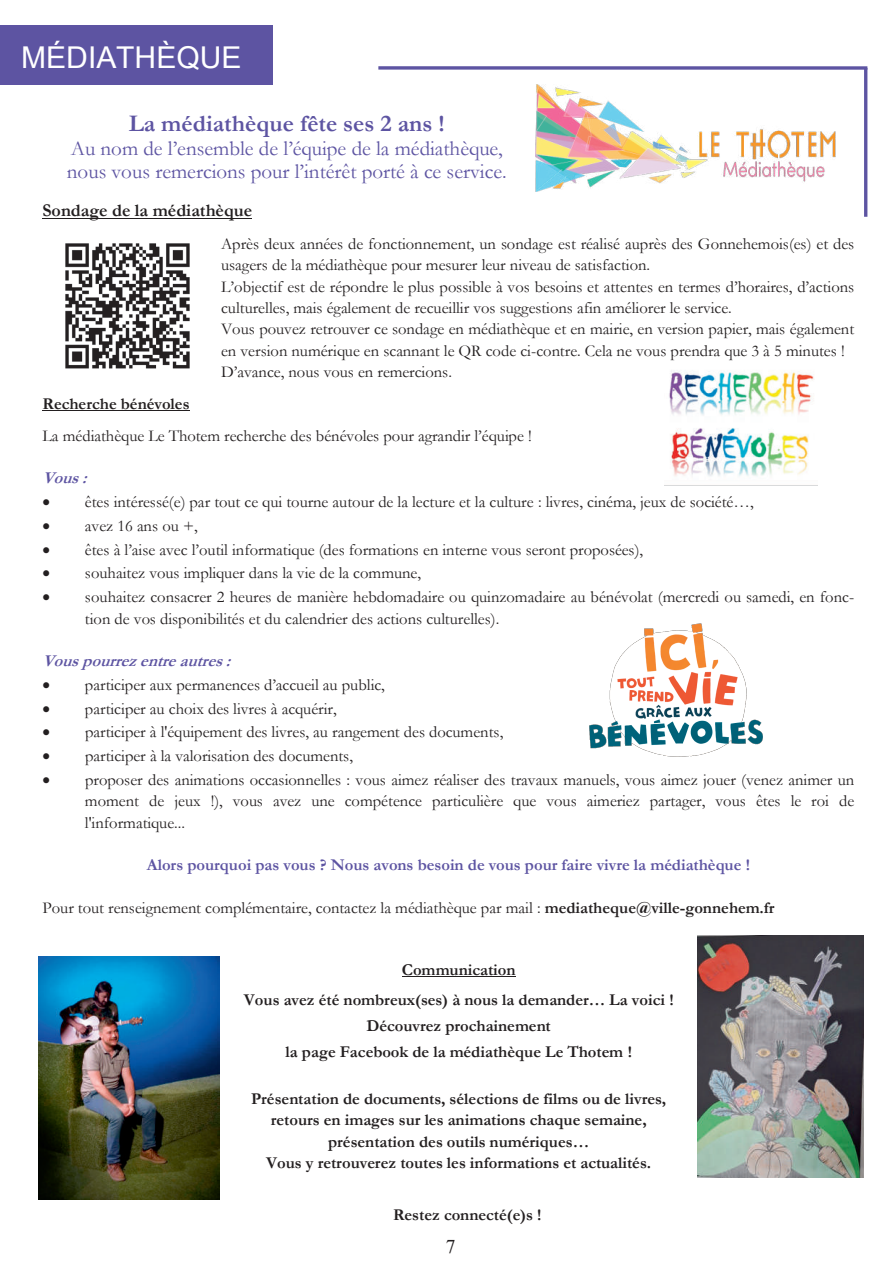
<style>
.page{position:relative;width:893px;height:1263px;background:#fff}
.page>*{position:absolute;margin:0;border:0;box-sizing:border-box;transform-origin:0 0}
.t1{font:30px "Arial Unicode MS";color:#fff}
.t2{font:700 24px "Garamond";color:#5d54a2}
.t3{font:21px/23.5px "Garamond";color:#5d54a2}
.t4{font:19.5px "Times New Roman";color:#231f20}
.t5{font:700 18px "Garamond";color:#231f20}
.t6{font:16.5px/21.3px "Garamond";color:#231f20}
.t7{font:700 16.5px/21.3px "Garamond";color:#231f20;text-align:center}
.t8{font:700 16.5px "Garamond";color:#5d54a2}
.t9{font:italic 700 16.5px "Garamond";color:#5d54a2}
.s1{font-weight:700}
</style>
<div class="page">
<hr style="left:42px;top:218px;width:210px;height:1px;background:#231f20">
<hr style="left:42px;top:410px;width:148px;height:1px;background:#231f20">
<hr style="left:402px;top:976px;width:113px;height:1px;background:#231f20">
<div style="left:0;top:25px;width:272px;height:60px;background:#5d54a2"></div>
<img style="left:536px;top:85px;width:300px;height:106px">
<svg style="left:378px;top:66px;width:489px;height:4px;background:#756eb0"></svg>
<hr style="left:864px;top:68px;width:3px;height:149px;background:#5d54a2">
<img style="left:65px;top:243px;width:125px;height:126px">
<img style="left:697px;top:935px;width:166px;height:243px">
<img style="left:38px;top:957px;width:182px;height:242px">
<img style="left:589px;top:623px;width:174px;height:134px">
<img style="left:669px;top:370px;width:145px;height:106px">
<h1 class="t1" style="left:21px;top:35px;width:222px">MÉDIATHÈQUE</h1>
<h2 class="t2" style="left:129px;top:107px;width:318px">La médiathèque fête ses 2 ans !</h2>
<p class="t3" style="left:67px;top:136px;width:441px">Au nom de l’ensemble de l’équipe de la médiathèque, nous vous remercions pour l’intérêt porté à ce service.</p>
<p class="t5" style="left:42px;top:198px;width:211px">Sondage de la médiathèque</p>
<p class="t6" style="left:221px;top:233px;width:635px">Après deux années de fonctionnement, un sondage est réalisé auprès des Gonnehemois(es) et des usagers de la médiathèque pour mesurer leur niveau de satisfaction.<br>L’objectif est de répondre le plus possible à vos besoins et attentes en termes d’horaires, d’actions culturelles, mais également de recueillir vos suggestions afin améliorer le service.<br>Vous pouvez retrouver ce sondage en médiathèque et en mairie, en version papier, mais également en version numérique en scannant le QR code ci-contre. Cela ne vous prendra que 3 à 5 minutes !<br>D’avance, nous vous en remercions.</p>
<p class="t7" style="left:42px;top:393px;width:149px">Recherche bénévoles</p>
<p class="t6" style="left:42px;top:424px;width:491px">La médiathèque Le Thotem recherche des bénévoles pour agrandir l’équipe !</p>
<p class="t9" style="left:42px;top:467px;width:53px">Vous:</p>
<p class="t6" style="left:42px;top:491px;width:713px">• êtes intéressé(e) par tout ce qui tourne autour de la lecture et la culture : livres, cinéma, jeux de société…,</p>
<p class="t6" style="left:42px;top:515px;width:157px">• avez 16 ans ou +,</p>
<p class="t6" style="left:42px;top:538px;width:602px">• êtes à l’aise avec l’outil informatique (des formations en interne vous seront proposées),</p>
<p class="t6" style="left:42px;top:562px;width:380px">• souhaitez vous impliquer dans la vie de la commune,</p>
<p class="t6" style="left:85px;top:586px;width:771px;text-indent:-43px">• souhaitez consacrer 2 heures de manière hebdomadaire ou quinzomadaire au bénévolat (mercredi ou samedi, en fonc&shy;tion de vos disponibilités et du calendrier des actions culturelles).</p>
<p class="t9" style="left:42px;top:650px;width:197px">Vouspourrezentreautres:</p>
<p class="t6" style="left:42px;top:673px;width:344px">• participer aux permanences d’accueil au public,</p>
<p class="t6" style="left:42px;top:697px;width:296px">• participer au choix des livres à acquérir,</p>
<p class="t6" style="left:42px;top:721px;width:462px">• participer à l'équipement des livres, au rangement des documents,</p>
<p class="t6" style="left:42px;top:745px;width:312px">• participer à la valorisation des documents,</p>
<p class="t6" style="left:85px;top:768px;width:771px;text-align:justify;text-indent:-42px">• proposer des animations occasionnelles : vous aimez réaliser des travaux manuels, vous aimez jouer (venez animer un moment de jeux !), vous avez une compétence particulière que vous aimeriez partager, vous êtes le roi de l'informatique...</p>
<p class="t8" style="left:147px;top:854px;width:605px">Alors pourquoi pas vous ? Nous avons besoin de vous pour faire vivre la médiathèque !</p>
<p class="t6" style="left:42px;top:896px;width:734px">Pour tout renseignement complémentaire, contactez la médiathèque par mail : <span class="s1">mediatheque@ville-gonnehem.fr</span></p>
<p class="t7" style="left:244px;top:954px;width:431px;line-height:30.5px">Communication<br>Vous avez été nombreux(ses) à nous la demander… La voici !</p>
<p class="t7" style="left:286px;top:1013px;width:348px;line-height:26px">Découvrez prochainement<br>la page Facebook de la médiathèque Le Thotem !</p>
<p class="t7" style="left:251px;top:1088px;width:417px">Présentation de documents, sélections de films ou de livres, retours en images sur les animations chaque semaine, présentation des outils numériques…<br>Vous y retrouverez toutes les informations et actualités.</p>
<p class="t7" style="left:393px;top:1204px;width:150px">Restez connecté(e)s !</p>
<p class="t4" style="left:446px;top:1232px;width:11px">7</p>
</div>
